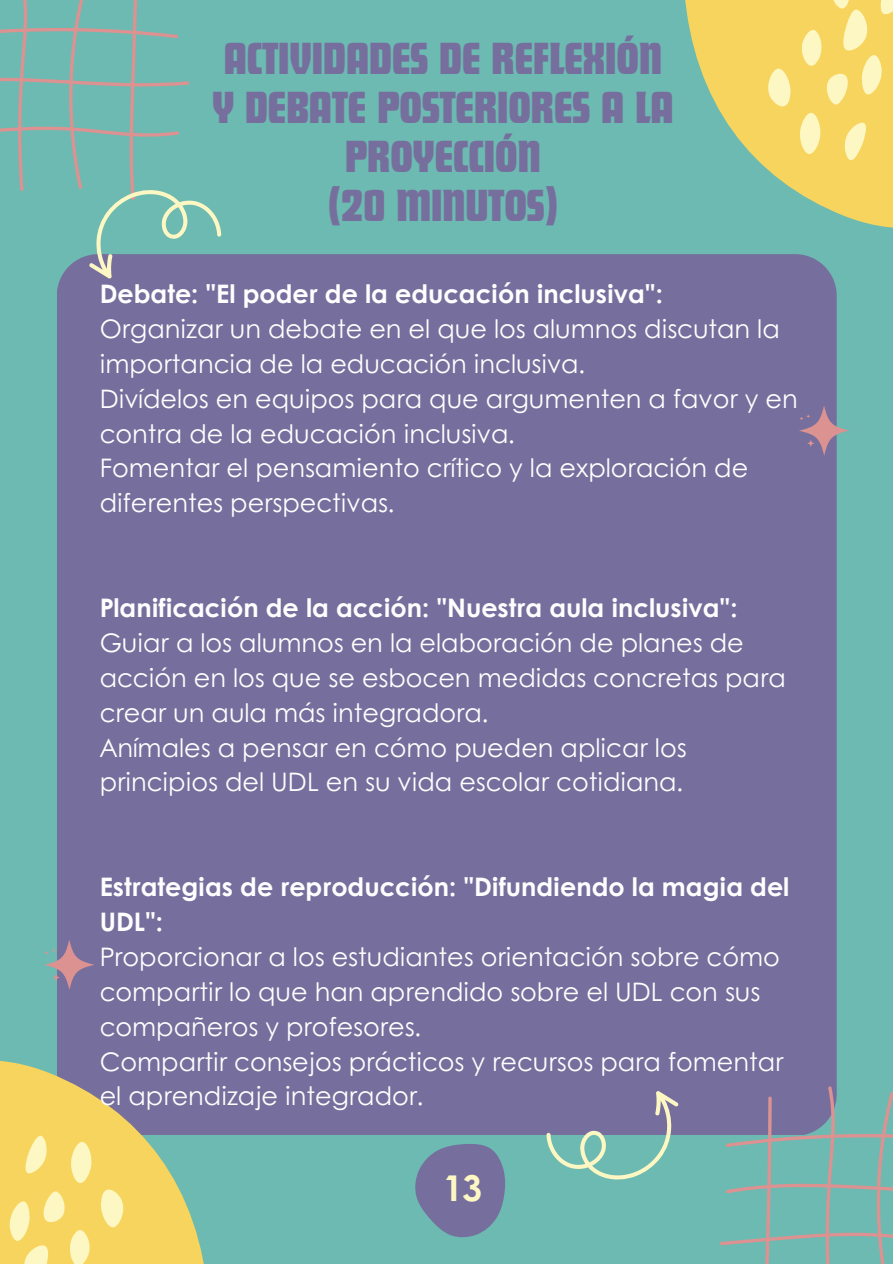
<style>
.page{position:relative;width:893px;height:1264px;background:#fff}
.page>*{position:absolute;margin:0;border:0;box-sizing:border-box;transform-origin:0 0}
.t1{font:46.5px/48.9px "Futura Com Display";color:#766f9d;text-align:center}
.t2{font:700 35.55px "Century Gothic";color:#fdf7c3}
.t3{font:25.5px/34.8px "Century Gothic";color:#fefefe}
.t4{font:700 25.5px/34.8px "Century Gothic";color:#fefefe}
</style>
<div class="page">
<div style="left:0;top:0;width:892px;height:1263px;background:#6cbab1"></div>
<svg style="left:415px;top:1144px;width:90px;height:93px"></svg>
<svg style="left:685px;top:0;width:207px;height:323px"></svg>
<div style="left:57px;top:254px;width:779px;height:880px;background:#766f9d"></div>
<svg style="left:798px;top:405px;width:51px;height:51px"></svg>
<svg style="left:799px;top:414px;width:11px;height:6px"></svg>
<svg style="left:44px;top:939px;width:50px;height:51px"></svg>
<svg style="left:44px;top:948px;width:12px;height:6px"></svg>
<svg style="left:0;top:965px;width:322px;height:298px;fill:#766f9d"></svg>
<svg style="left:755px;top:0;width:137px;height:165px;background:#f7da70"></svg>
<svg style="left:0;top:1131px;width:135px;height:132px;background:#f8db72"></svg>
<svg style="left:719px;top:1085px;width:173px;height:178px"></svg>
<svg style="left:0;top:0;width:221px;height:278px"></svg>
<svg style="left:546px;top:1091px;width:132px;height:89px"></svg>
<h1 class="t1" style="left:212px;top:33px;width:463px">ACTIVIDADES DE REFLEXIÓN<br>Y DEBATE POSTERIORES A LA<br>PROYECCIÓN<br>(20 MINUTOS)</h1>
<p class="t4" style="left:100px;top:275px;width:564px">Debate: "El poder de la educación inclusiva":</p>
<p class="t3" style="left:100px;top:310px;width:699px">Organizar un debate en el que los alumnos discutan la importancia de la educación inclusiva.<br>Divídelos en equipos para que argumenten a favor y en contra de la educación inclusiva.<br>Fomentar el pensamiento crítico y la exploración de diferentes perspectivas.</p>
<p class="t4" style="left:100px;top:589px;width:639px">Planificación de la acción: "Nuestra aula inclusiva":</p>
<p class="t3" style="left:100px;top:624px;width:687px">Guiar a los alumnos en la elaboración de planes de acción en los que se esbocen medidas concretas para crear un aula más integradora.<br>Anímales a pensar en cómo pueden aplicar los principios del UDL en su vida escolar cotidiana.</p>
<p class="t4" style="left:100px;top:868px;width:691px">Estrategias de reproducción: "Difundiendo la magia del<br>UDL":</p>
<p class="t3" style="left:100px;top:938px;width:685px">Proporcionar a los estudiantes orientación sobre cómo compartir lo que han aprendido sobre el UDL con sus compañeros y profesores.<br>Compartir consejos prácticos y recursos para fomentar el aprendizaje integrador.</p>
<h2 class="t2" style="left:443px;top:1160px;width:41px">13</h2>
</div>
